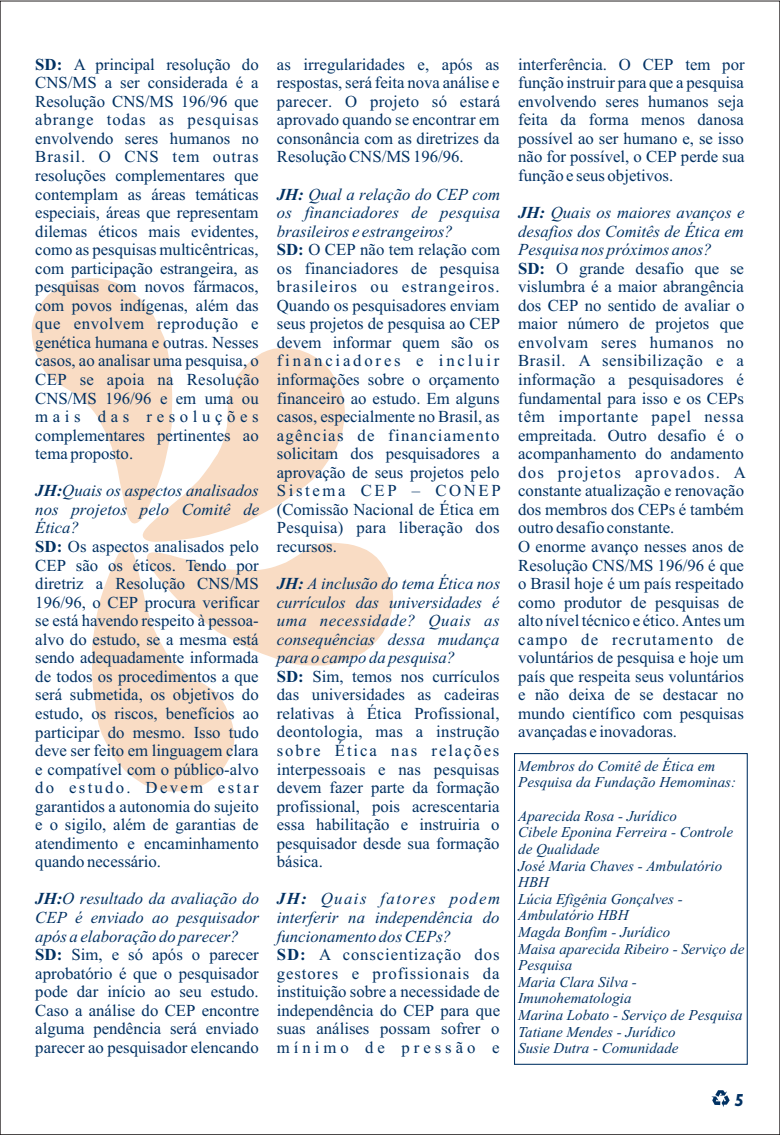
<style>
.page{position:relative;width:780px;height:1135px;background:#fff}
.page>*{position:absolute;margin:0;border:0;box-sizing:border-box;transform-origin:0 0}
.t1{font:italic 700 17.5px "Humanst 521 BT";color:#003163}
.t2{font:16.75px/18.5px "Times New Roman";color:#003163}
.t3{font:italic 15px/16.6px "Times New Roman";color:#003163}
.s1{font-weight:700}
.s2{font-weight:700;font-style:italic}
.s3{font-style:italic}
</style>
<div class="page">
<svg style="left:711px;top:1090px;width:19px;height:17px"></svg>
<svg style="left:143px;top:348px;width:202px;height:194px;fill:#f9dcc4"></svg>
<svg style="left:92px;top:543px;width:301px;height:249px"></svg>
<svg style="left:32px;top:278px;width:140px;height:245px"></svg>
<div style="left:514px;top:753px;width:234px;height:312px;border:1px solid #003163"></div>
<p class="t2" style="left:35px;top:56px;width:226px;text-align:justify"><span class="s1">SD:</span> A principal resolução do CNS/MS a ser considerada é a Resolução CNS/MS 196/96 que abrange todas as pesquisas envolvendo seres humanos no Brasil. O CNS tem outras resoluções complementares que contemplam as áreas temáticas especiais, áreas que representam dilemas éticos mais evidentes, como as pesquisas multicêntricas, com participação estrangeira, as pesquisas com novos fármacos, com povos indígenas, além das que envolvem reprodução e genética humana e outras. Nesses casos, ao analisar uma pesquisa, o CEP se apoia na Resolução CNS/MS 196/96 e em uma ou mais das resoluções complementares pertinentes ao tema proposto.</p>
<p class="t2" style="left:35px;top:483px;width:226px"><span class="s2">JH:</span><span class="s3">Quais os aspectos analisados nos projetos pelo Comitê de<br>Ética?<br></span><span class="s1">SD:</span> Os aspectos analisados pelo<br>CEP são os éticos. Tendo por diretriz a Resolução CNS/MS<br>196/96, o CEP procura verificar se está havendo respeito à pessoa&shy;alvo do estudo, se a mesma está sendo adequadamente informada de todos os procedimentos a que será submetida, os objetivos do estudo, os riscos, benefícios ao participar do mesmo. Isso tudo deve ser feito em linguagem clara e compatível com o público-alvo do estudo. Devem estar garantidos a autonomia do sujeito e o sigilo, além de garantias de atendimento e encaminhamento quando necessário.</p>
<p class="t2" style="left:35px;top:891px;width:226px"><span class="s2">JH:</span><span class="s3">O resultado da avaliação do<br>CEP é enviado ao pesquisador após a elaboração do parecer?<br></span><span class="s1">SD:</span> Sim, e só após o parecer aprobatório é que o pesquisador pode dar início ao seu estudo.<br>Caso a análise do CEP encontre alguma pendência será enviado parecer ao pesquisador elencando</p>
<p class="t2" style="left:277px;top:56px;width:225px;text-align:justify">as irregularidades e, após as respostas, será feita nova análise e parecer. O projeto só estará aprovado quando se encontrar em consonância com as diretrizes da Resolução CNS/MS 196/96.</p>
<p class="t2" style="left:277px;top:186px;width:225px"><span class="s2">JH:</span> <span class="s3">Qual a relação do CEP com os financiadores de pesquisa brasileiros e estrangeiros?<br></span><span class="s1">SD:</span> O CEP não tem relação com os financiadores de pesquisa brasileiros ou estrangeiros.<br>Quando os pesquisadores enviam seus projetos de pesquisa ao CEP devem informar quem são os financiadores e incluir informações sobre o orçamento financeiro ao estudo. Em alguns casos, especialmente no Brasil, as agências de financiamento solicitam dos pesquisadores a aprovação de seus projetos pelo<br>Sistema CEP – CONEP (Comissão Nacional de Ética em<br>Pesquisa) para liberação dos recursos.</p>
<p class="t2" style="left:277px;top:576px;width:225px"><span class="s2">JH:</span> <span class="s3">A inclusão do tema Ética nos currículos das universidades é uma necessidade? Quais as consequências dessa mudança para o campo da pesquisa?<br></span><span class="s1">SD:</span> Sim, temos nos currículos das universidades as cadeiras relativas à Ética Profissional, deontologia, mas a instrução sobre Ética nas relações interpessoais e nas pesquisas devem fazer parte da formação profissional, pois acrescentaria essa habilitação e instruiria o pesquisador desde sua formação básica.</p>
<p class="t2" style="left:277px;top:891px;width:225px"><span class="s2">JH:</span> <span class="s3">Quais fatores podem interferir na independência do funcionamento dos CEPs?<br></span><span class="s1">SD:</span> A conscientização dos gestores e profissionais da instituição sobre a necessidade de independência do CEP para que suas análises possam sofrer o mínimo de pressão e</p>
<p class="t2" style="left:518px;top:56px;width:228px;text-align:justify">interferência. O CEP tem por função instruir para que a pesquisa envolvendo seres humanos seja feita da forma menos danosa possível ao ser humano e, se isso não for possível, o CEP perde sua função e seus objetivos.</p>
<p class="t2" style="left:518px;top:205px;width:229px"><span class="s2">JH:</span> <span class="s3">Quais os maiores avanços e desafios dos Comitês de Ética em<br>Pesquisa nos próximos anos?<br></span><span class="s1">SD:</span> O grande desafio que se vislumbra é a maior abrangência dos CEP no sentido de avaliar o maior número de projetos que envolvam seres humanos no<br>Brasil. A sensibilização e a informação a pesquisadores é fundamental para isso e os CEPs têm importante papel nessa empreitada. Outro desafio é o acompanhamento do andamento dos projetos aprovados. A constante atualização e renovação dos membros dos CEPs é também outro desafio constante.<br>O enorme avanço nesses anos de<br>Resolução CNS/MS 196/96 é que o Brasil hoje é um país respeitado como produtor de pesquisas de alto nível técnico e ético. Antes um campo de recrutamento de voluntários de pesquisa e hoje um país que respeita seus voluntários e não deixa de se destacar no mundo científico com pesquisas avançadas e inovadoras.</p>
<p class="t3" style="left:518px;top:759px;width:219px">Membros do Comitê de Ética em<br>Pesquisa da Fundação Hemominas:</p>
<p class="t3" style="left:518px;top:809px;width:228px">Aparecida Rosa - Jurídico<br>Cibele Eponina Ferreira - Controle de Qualidade<br>José Maria Chaves - Ambulatório<br>HBH<br>Lúcia Efigênia Gonçalves -<br>Ambulatório HBH<br>Magda Bonfim - Jurídico<br>Maisa aparecida Ribeiro - Serviço de<br>Pesquisa<br>Maria Clara Silva -<br>Imunohematologia<br>Marina Lobato - Serviço de Pesquisa<br>Tatiane Mendes - Jurídico<br>Susie Dutra - Comunidade</p>
<p class="t1" style="left:735px;top:1093px;width:11px">5</p>
</div>
